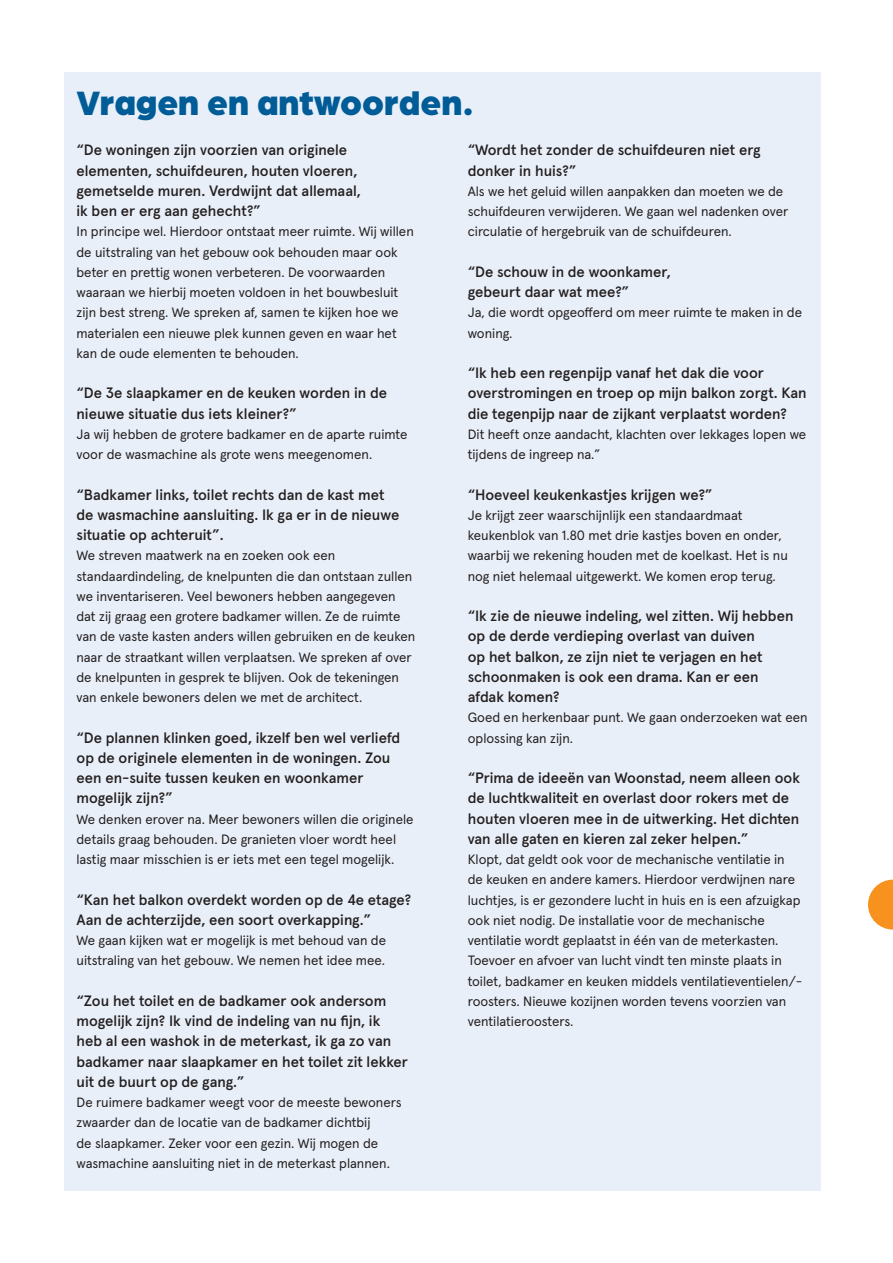
<style>
.page{position:relative;width:893px;height:1263px;background:#fff}
.page>*{position:absolute;margin:0;border:0;box-sizing:border-box;transform-origin:0 0}
.t1{font:900 36px "Arboria";color:#005c97}
.t2{font:500 15px/20.2px "Apercu Pro";color:#231f20}
.t3{font:13.5px/20.2px "Apercu Pro";color:#231f20}
</style>
<div class="page">
<svg style="left:868px;top:880px;width:25px;height:49px"></svg>
<div style="left:64px;top:72px;width:757px;height:1119px;background:#e9eff8"></div>
<h1 class="t1" style="left:77px;top:77px;width:399px">Vragen en antwoorden.</h1>
<p class="t2" style="left:77px;top:139px;width:286px">“De woningen zijn voorzien van originele elementen, schuifdeuren, houten vloeren, gemetselde muren. Verdwijnt dat allemaal, ik ben er erg aan gehecht?”</p>
<p class="t3" style="left:77px;top:220px;width:339px">In principe wel. Hierdoor ontstaat meer ruimte. Wij willen de uitstraling van het gebouw ook behouden maar ook beter en prettig wonen verbeteren. De voorwaarden waaraan we hierbij moeten voldoen in het bouwbesluit zijn best streng. We spreken af, samen te kijken hoe we materialen een nieuwe plek kunnen geven en waar het kan de oude elementen te behouden.</p>
<p class="t2" style="left:77px;top:382px;width:312px">“De 3e slaapkamer en de keuken worden in de nieuwe situatie dus iets kleiner?”</p>
<p class="t3" style="left:77px;top:423px;width:332px">Ja wij hebben de grotere badkamer en de aparte ruimte voor de wasmachine als grote wens meegenomen.</p>
<p class="t2" style="left:77px;top:483px;width:324px">“Badkamer links, toilet rechts dan de kast met de wasmachine aansluiting. Ik ga er in de nieuwe situatie op achteruit”.</p>
<p class="t3" style="left:77px;top:544px;width:340px">We streven maatwerk na en zoeken ook een standaardindeling, de knelpunten die dan ontstaan zullen we inventariseren. Veel bewoners hebben aangegeven dat zij graag een grotere badkamer willen. Ze de ruimte van de vaste kasten anders willen gebruiken en de keuken naar de straatkant willen verplaatsen. We spreken af over de knelpunten in gesprek te blijven. Ook de tekeningen van enkele bewoners delen we met de architect.</p>
<p class="t2" style="left:77px;top:726px;width:325px">“De plannen klinken goed, ikzelf ben wel verliefd op de originele elementen in de woningen. Zou een en-suite tussen keuken en woonkamer mogelijk zijn?”</p>
<p class="t3" style="left:77px;top:808px;width:339px">We denken erover na. Meer bewoners willen die originele details graag behouden. De granieten vloer wordt heel lastig maar misschien is er iets met een tegel mogelijk.</p>
<p class="t2" style="left:77px;top:888px;width:336px">“Kan het balkon overdekt worden op de 4e etage?<br>Aan de achterzijde, een soort overkapping.”</p>
<p class="t3" style="left:77px;top:929px;width:311px">We gaan kijken wat er mogelijk is met behoud van de uitstraling van het gebouw. We nemen het idee mee.</p>
<p class="t2" style="left:77px;top:989px;width:333px">“Zou het toilet en de badkamer ook andersom mogelijk zijn? Ik vind de indeling van nu fijn, ik heb al een washok in de meterkast, ik ga zo van badkamer naar slaapkamer en het toilet zit lekker uit de buurt op de gang.”</p>
<p class="t3" style="left:77px;top:1091px;width:327px">De ruimere badkamer weegt voor de meeste bewoners zwaarder dan de locatie van de badkamer dichtbij<br>de slaapkamer. Zeker voor een gezin. Wij mogen de wasmachine aansluiting niet in de meterkast plannen.</p>
<p class="t2" style="left:468px;top:139px;width:294px">“Wordt het zonder de schuifdeuren niet erg donker in huis?”</p>
<p class="t3" style="left:468px;top:180px;width:322px">Als we het geluid willen aanpakken dan moeten we de schuifdeuren verwijderen. We gaan wel nadenken over circulatie of hergebruik van de schuifdeuren.</p>
<p class="t2" style="left:468px;top:260px;width:205px">“De schouw in de woonkamer, gebeurt daar wat mee?”</p>
<p class="t3" style="left:468px;top:301px;width:336px">Ja, die wordt opgeofferd om meer ruimte te maken in de woning.</p>
<p class="t2" style="left:468px;top:362px;width:340px">“Ik heb een regenpijp vanaf het dak die voor overstromingen en troep op mijn balkon zorgt. Kan die tegenpijp naar de zijkant verplaatst worden?</p>
<p class="t3" style="left:468px;top:423px;width:340px">Dit heeft onze aandacht, klachten over lekkages lopen we tijdens de ingreep na.”</p>
<p class="t2" style="left:468px;top:483px;width:246px">“Hoeveel keukenkastjes krijgen we?”</p>
<p class="t3" style="left:468px;top:504px;width:322px">Je krijgt zeer waarschijnlijk een standaardmaat keukenblok van 1.80 met drie kastjes boven en onder, waarbij we rekening houden met de koelkast. Het is nu nog niet helemaal uitgewerkt. We komen erop terug.</p>
<p class="t2" style="left:468px;top:605px;width:327px">“Ik zie de nieuwe indeling, wel zitten. Wij hebben op de derde verdieping overlast van duiven<br>op het balkon, ze zijn niet te verjagen en het schoonmaken is ook een drama. Kan er een afdak komen?</p>
<p class="t3" style="left:468px;top:706px;width:341px">Goed en herkenbaar punt. We gaan onderzoeken wat een oplossing kan zijn.</p>
<p class="t2" style="left:468px;top:767px;width:334px">“Prima de ideeën van Woonstad, neem alleen ook de luchtkwaliteit en overlast door rokers met de houten vloeren mee in de uitwerking. Het dichten van alle gaten en kieren zal zeker helpen.”</p>
<p class="t3" style="left:468px;top:848px;width:336px">Klopt, dat geldt ook voor de mechanische ventilatie in de keuken en andere kamers. Hierdoor verdwijnen nare luchtjes, is er gezondere lucht in huis en is een afzuigkap ook niet nodig. De installatie voor de mechanische ventilatie wordt geplaatst in één van de meterkasten.<br>Toevoer en afvoer van lucht vindt ten minste plaats in toilet, badkamer en keuken middels ventilatieventielen/- roosters. Nieuwe kozijnen worden tevens voorzien van ventilatieroosters.</p>
</div>
